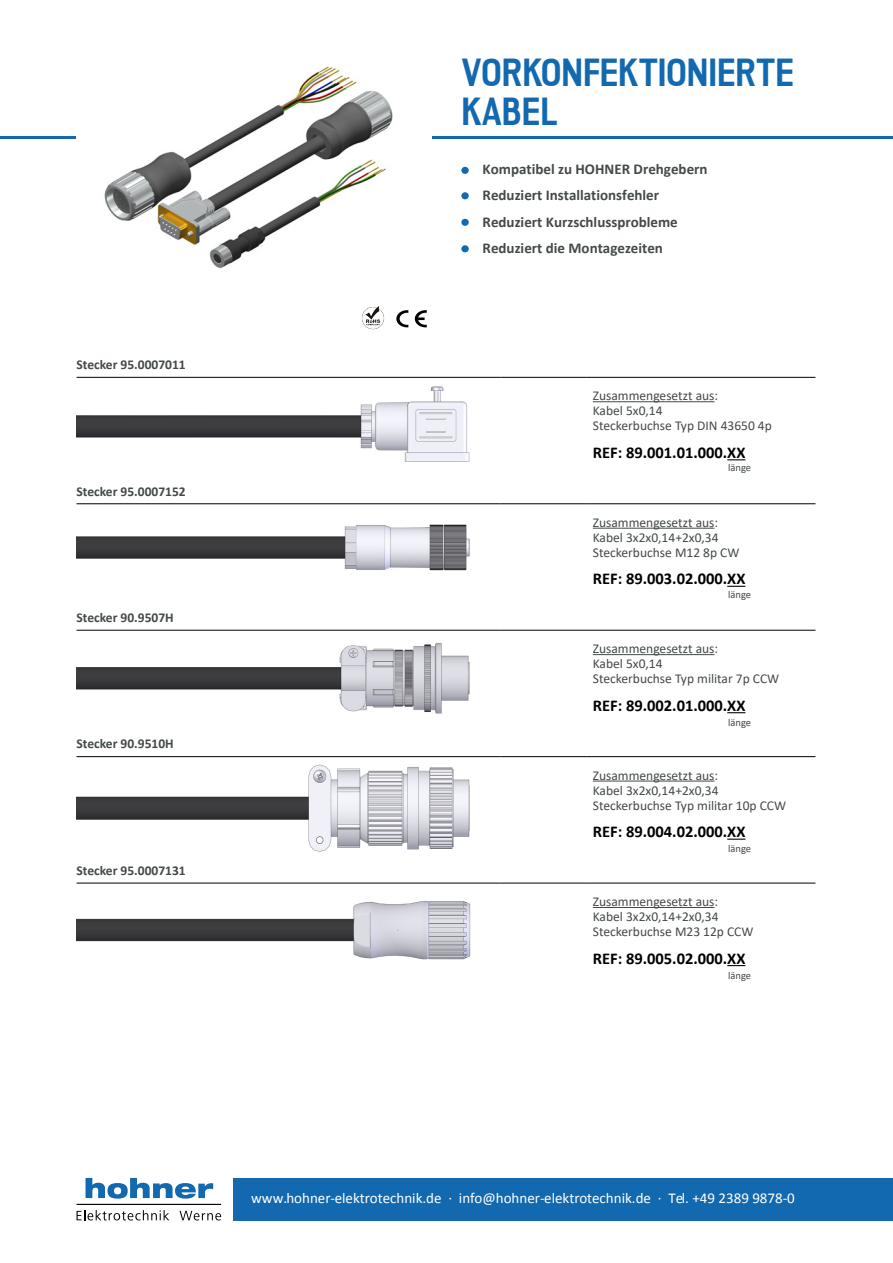
<style>
.page{position:relative;width:893px;height:1263px;background:#fff}
.page>*{position:absolute;margin:0;border:0;box-sizing:border-box;transform-origin:0 0}
.t1{font:700 39px/39px "Akazan";color:#1269b0}
.t2{font:700 16.5px "Calibri";color:#000}
.t3{font:700 15px/26.5px "Calibri";color:#44494a}
.t4{font:15px "Calibri";color:#fff}
.t5{font:13.5px/15px "Calibri";color:#44494a}
.t6{font:700 13.5px "Calibri";color:#44494a}
.t7{font:10.5px "Calibri";color:#44494a}
.s1{font-style:inherit}
</style>
<div class="page">
<hr style="left:0;top:136px;width:893px;height:3px;background:#1269b0">
<div style="left:77px;top:0;width:355px;height:335px;background:#fff"></div>
<img style="left:104px;top:66px;width:289px;height:203px">
<svg style="left:396px;top:310px;width:12px;height:17px"></svg>
<svg style="left:415px;top:310px;width:12px;height:17px"></svg>
<img style="left:361px;top:306px;width:23px;height:24px">
<div style="left:461px;top:167px;width:8px;height:7px;background:#1269b0;border-radius:50%"></div>
<div style="left:461px;top:192px;width:8px;height:7px;background:#1269b0;border-radius:50%"></div>
<div style="left:461px;top:219px;width:8px;height:7px;background:#1269b0;border-radius:50%"></div>
<div style="left:461px;top:245px;width:8px;height:7px;background:#1269b0;border-radius:50%"></div>
<hr style="left:77px;top:377px;width:423px;height:1px;background:#000">
<hr style="left:500px;top:377px;width:87px;height:1px;background:#000">
<hr style="left:587px;top:377px;width:228px;height:1px;background:#000">
<hr style="left:77px;top:883px;width:423px;height:1px;background:#000">
<hr style="left:77px;top:503px;width:423px;height:1px;background:#000">
<hr style="left:500px;top:503px;width:87px;height:1px;background:#000">
<hr style="left:587px;top:503px;width:228px;height:1px;background:#000">
<hr style="left:77px;top:630px;width:423px;height:1px;background:#000">
<hr style="left:500px;top:630px;width:87px;height:1px;background:#000">
<hr style="left:587px;top:630px;width:228px;height:1px;background:#000">
<hr style="left:77px;top:756px;width:423px;height:1px;background:#000">
<hr style="left:500px;top:756px;width:87px;height:1px;background:#000">
<hr style="left:587px;top:756px;width:228px;height:1px;background:#000">
<hr style="left:500px;top:883px;width:87px;height:1px;background:#000">
<hr style="left:587px;top:883px;width:228px;height:1px;background:#000">
<img style="left:77px;top:386px;width:393px;height:76px">
<hr style="left:593px;top:401px;width:121px;height:1px;background:#44494a">
<svg style="left:727px;top:459px;width:18px;height:1px"></svg>
<img style="left:77px;top:524px;width:393px;height:47px">
<hr style="left:593px;top:528px;width:121px;height:1px;background:#44494a">
<svg style="left:727px;top:586px;width:18px;height:1px"></svg>
<img style="left:77px;top:643px;width:393px;height:71px">
<hr style="left:593px;top:654px;width:121px;height:1px;background:#44494a">
<svg style="left:727px;top:712px;width:18px;height:1px"></svg>
<img style="left:77px;top:764px;width:393px;height:88px">
<hr style="left:593px;top:781px;width:121px;height:1px;background:#44494a">
<svg style="left:727px;top:839px;width:18px;height:1px"></svg>
<img style="left:77px;top:901px;width:394px;height:59px">
<hr style="left:593px;top:907px;width:121px;height:1px;background:#44494a">
<svg style="left:727px;top:965px;width:18px;height:1px"></svg>
<div style="left:234px;top:1178px;width:659px;height:42px;background:#1269b0"></div>
<svg style="left:86px;top:1178px;width:127px;height:20px"></svg>
<svg style="left:77px;top:1210px;width:92px;height:10px"></svg>
<svg style="left:180px;top:1211px;width:41px;height:9px"></svg>
<hr style="left:77px;top:1204px;width:144px;height:1px;background:#000">
<p class="t6" style="left:77px;top:355px;width:111px">Stecker 95.0007011</p>
<p class="t6" style="left:77px;top:481px;width:111px">Stecker 95.0007152</p>
<p class="t6" style="left:77px;top:608px;width:99px">Stecker 90.9507H</p>
<p class="t6" style="left:77px;top:734px;width:99px">Stecker 90.9510H</p>
<p class="t6" style="left:77px;top:861px;width:111px">Stecker 95.0007131</p>
<h1 class="t1" style="left:461px;top:54px;width:334px">VORKONFEKTIONIERTE<br>KABEL</h1>
<p class="t3" style="left:483px;top:155px;width:226px">Kompatibel zu <span class="s1">HOHNER Drehgebern<br></span>Reduziert <span class="s1">I</span>nstallationsfehler<br>Reduziert <span class="s1">K</span>urzschl<span class="s1">u</span>ssprobleme<br>Reduziert die <span class="s1">M</span>ontagezeiten</p>
<p class="t5" style="left:593px;top:388px;width:181px">Zusammengesetzt aus:<br>Kabel 5x0,14<br>Steckerbuchse Typ DIN 43650 4p</p>
<p class="t2" style="left:593px;top:441px;width:154px">REF: 89.001.01.000.XX</p>
<p class="t7" style="left:728px;top:461px;width:25px">länge</p>
<p class="t5" style="left:593px;top:514px;width:148px">Zusammengesetzt aus:<br>Kabel 3x2x0,14+2x0,34<br>Steckerbuchse M12 8p CW</p>
<p class="t2" style="left:593px;top:567px;width:154px">REF: 89.003.02.000.XX</p>
<p class="t7" style="left:728px;top:587px;width:25px">länge</p>
<p class="t5" style="left:593px;top:641px;width:188px">Zusammengesetzt aus:<br>Kabel 5x0,14<br>Steckerbuchse Typ militar 7p CCW</p>
<p class="t2" style="left:593px;top:694px;width:154px">REF: 89.002.01.000.XX</p>
<p class="t7" style="left:728px;top:715px;width:25px">länge</p>
<p class="t5" style="left:593px;top:767px;width:195px">Zusammengesetzt aus:<br>Kabel 3x2x0,14+2x0,34<br>Steckerbuchse Typ militar 10p CCW</p>
<p class="t2" style="left:593px;top:820px;width:154px">REF: 89.004.02.000.XX</p>
<p class="t7" style="left:728px;top:841px;width:25px">länge</p>
<p class="t5" style="left:593px;top:894px;width:162px">Zusammengesetzt aus:<br>Kabel 3x2x0,14+2x0,34<br>Steckerbuchse M23 12p CCW</p>
<p class="t2" style="left:593px;top:946px;width:154px">REF: 89.005.02.000.XX</p>
<p class="t7" style="left:728px;top:968px;width:25px">länge</p>
<p class="t4" style="left:251px;top:1187px;width:545px">www.hohner-elektrotechnik.de · info@hohner-elektrotechnik.de · Tel. +49 2389 9878-0</p>
</div>
